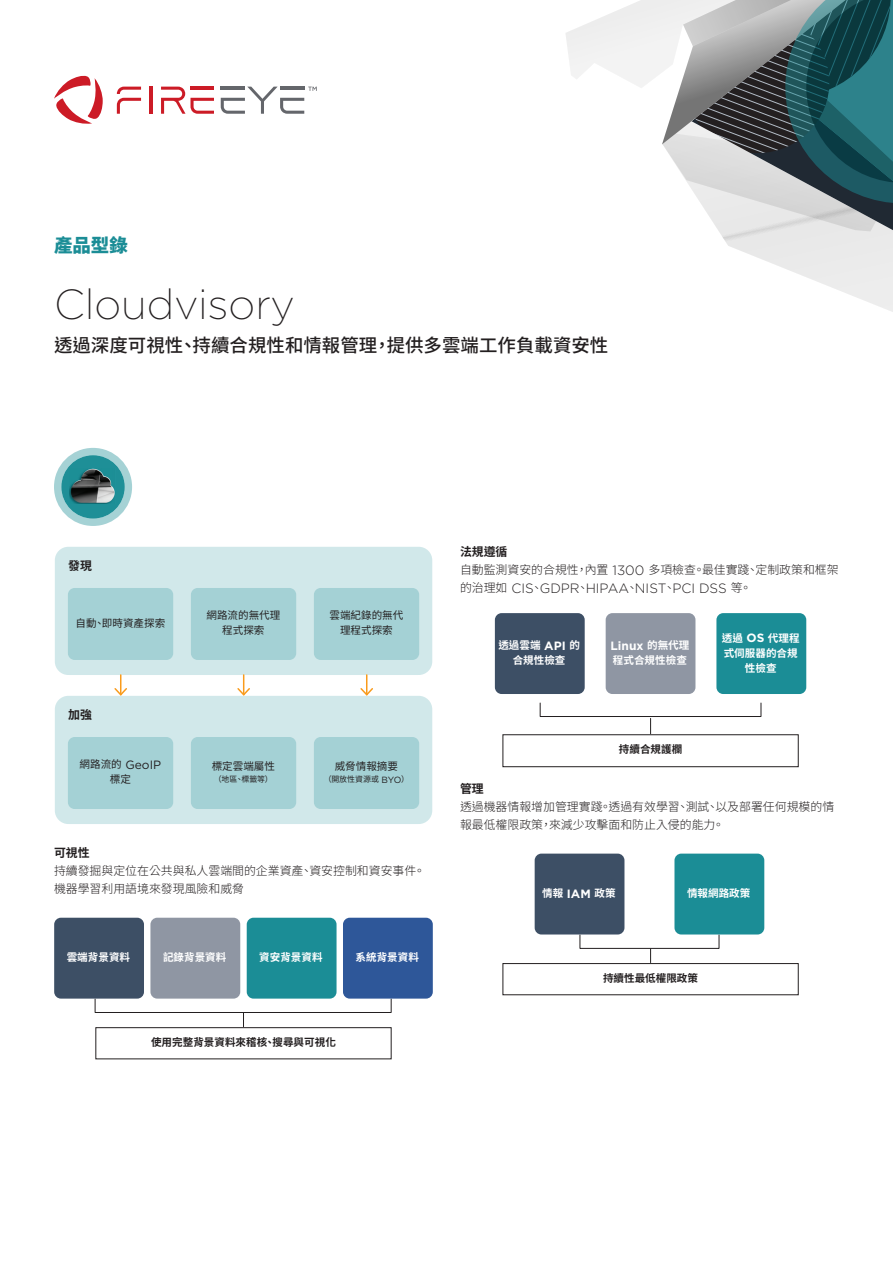
<style>
.page{position:relative;width:893px;height:1263px;background:#fff}
.page>*{position:absolute;margin:0;border:0;box-sizing:border-box;transform-origin:0 0}
.t1{font:200 42px "Gotham";color:#231f20}
.t2{font:500 18.45px "Noto Sans CJ Ktc";color:#231f20}
.t3{font:900 18.45px "Noto Sans CJ Ktc";color:#1b8d96}
.Body_Text_9_12{font:300 13.5px "Gotham";color:#231f20}
.Body_Text_9_12-2{font:12px "Gotham";color:#231f20}
.Subhead_Level_1{font:700 12px "Gotham";color:#fff}
.Body_Text_9_12-3{font:300 11.85px/18px "Noto Sans CJ Ktc";color:#231f20}
.Subhead_Level_1-2{font:700 11.85px "Noto Sans CJ Ktc";color:#231f20}
.Subhead_Level_1-3{font:700 10.5px/15px "Noto Sans CJ Ktc";color:#fff;text-align:center}
.Body_Text_9_12-4{font:10.5px/15px "Noto Sans CJ Ktc";color:#231f20;text-align:center}
.Subhead_Level_1-4{font:700 10.5px "Noto Sans CJ Ktc";color:#231f20}
.Body_Text_9_12-5{font:7.95px "Noto Sans CJ Ktc";color:#231f20}
.s1{font-family:"Noto Sans CJ Ktc";font-size:10.5px}
.s2{font-family:"Gotham";font-size:9px}
.s3{font-family:"Gotham";font-size:13.5px}
.s4{font-family:"Noto Sans CJ Ktc";font-size:11.85px}
.s5{font-family:"Gotham";font-size:12px}
</style>
<div class="page">
<hr style="left:149px;top:87px;width:3px;height:27px;background:#cc1b26">
<svg style="left:117px;top:87px;width:24px;height:27px"></svg>
<svg style="left:161px;top:87px;width:53px;height:27px"></svg>
<svg style="left:54px;top:75px;width:49px;height:49px"></svg>
<svg style="left:221px;top:87px;width:96px;height:27px"></svg>
<div style="left:55px;top:547px;width:377px;height:128px;background:#d1e8ea;border-radius:14px"></div>
<div style="left:55px;top:696px;width:377px;height:128px;background:#d1e8ea;border-radius:14px"></div>
<div style="left:68px;top:588px;width:105px;height:72px;background:#a4d1d5;border-radius:7px"></div>
<div style="left:68px;top:737px;width:105px;height:72px;background:#a4d1d5;border-radius:7px"></div>
<div style="left:191px;top:588px;width:105px;height:72px;background:#a4d1d5;border-radius:7px"></div>
<div style="left:191px;top:737px;width:105px;height:72px;background:#a4d1d5;border-radius:7px"></div>
<div style="left:314px;top:588px;width:105px;height:72px;background:#a4d1d5;border-radius:7px"></div>
<div style="left:314px;top:737px;width:105px;height:72px;background:#a4d1d5;border-radius:7px"></div>
<svg style="left:114px;top:675px;width:13px;height:21px"></svg>
<svg style="left:237px;top:675px;width:13px;height:21px"></svg>
<svg style="left:360px;top:675px;width:13px;height:21px"></svg>
<div style="left:502px;top:734px;width:297px;height:33px;border:1px solid #231f20"></div>
<div style="left:540px;top:703px;width:221px;height:14px;border:1px solid #231f20"></div>
<svg style="left:650px;top:718px;width:1px;height:16px"></svg>
<div style="left:495px;top:613px;width:90px;height:81px;background:#3d4f65;border-radius:7px"></div>
<div style="left:606px;top:613px;width:89px;height:81px;background:#8f96a3;border-radius:7px"></div>
<div style="left:716px;top:613px;width:90px;height:81px;background:#1b8d96;border-radius:7px"></div>
<div style="left:502px;top:963px;width:297px;height:32px;border:1px solid #231f20"></div>
<div style="left:580px;top:934px;width:139px;height:15px;border:1px solid #231f20"></div>
<svg style="left:650px;top:949px;width:1px;height:14px"></svg>
<div style="left:535px;top:854px;width:89px;height:80px;background:#3d4f65;border-radius:7px"></div>
<div style="left:674px;top:854px;width:90px;height:80px;background:#1b8d96;border-radius:7px"></div>
<div style="left:95px;top:1027px;width:297px;height:32px;border:1px solid #231f20"></div>
<div style="left:95px;top:998px;width:297px;height:15px;border:1px solid #231f20"></div>
<svg style="left:243px;top:1013px;width:1px;height:14px"></svg>
<div style="left:54px;top:918px;width:90px;height:80px;background:#3d4f65;border-radius:7px"></div>
<div style="left:150px;top:918px;width:90px;height:80px;background:#8f96a3;border-radius:7px"></div>
<div style="left:247px;top:918px;width:90px;height:80px;background:#1b8d96;border-radius:7px"></div>
<div style="left:343px;top:918px;width:90px;height:80px;background:#2e5799;border-radius:7px"></div>
<svg style="left:54px;top:448px;width:78px;height:78px"></svg>
<div style="left:61px;top:455px;width:64px;height:64px;background:#1e8f97;border-radius:50%"></div>
<img style="left:70px;top:468px;width:45px;height:36px">
<svg style="left:566px;top:0;width:327px;height:312px"></svg>
<p class="t3" style="left:54px;top:235px;width:75px">產品型錄</p>
<p class="t1" style="left:54px;top:278px;width:242px">Cloudvisory</p>
<p class="t2" style="left:54px;top:335px;width:556px">透過深度可視性、持續合規性和情報管理，提供多雲端工作負載資安性</p>
<p class="Subhead_Level_1-2" style="left:68px;top:559px;width:25px">發現</p>
<p class="Body_Text_9_12-4" style="left:76px;top:616px;width:91px">自動、即時資產探索</p>
<p class="Subhead_Level_1-2" style="left:68px;top:708px;width:25px">加強</p>
<p class="Body_Text_9_12-2" style="left:80px;top:757px;width:83px"><span class="s1">網路流的</span> GeoIP</p>
<p class="Body_Text_9_12-4" style="left:110px;top:772px;width:23px">標定</p>
<p class="Body_Text_9_12-4" style="left:206px;top:608px;width:75px">網路流的無代理程式探索</p>
<p class="Body_Text_9_12-4" style="left:212px;top:759px;width:65px">標定雲端屬性</p>
<p class="Body_Text_9_12-5" style="left:214px;top:775px;width:60px">（地區、標籤等）</p>
<p class="Body_Text_9_12-4" style="left:329px;top:608px;width:75px">雲端紀錄的無代理程式探索</p>
<p class="Body_Text_9_12-4" style="left:335px;top:759px;width:65px">威脅情報摘要</p>
<p class="Body_Text_9_12-5" style="left:324px;top:775px;width:87px">（開放性資源或 <span class="s2">BYO</span>）</p>
<p class="Subhead_Level_1-2" style="left:54px;top:846px;width:37px">可視性</p>
<p class="Body_Text_9_12-3" style="left:54px;top:861px;width:373px">持續發掘與定位在公共與私人雲端間的企業資產、資安控制和資安事件。機器學習利用語境來發現風險和威脅</p>
<p class="Subhead_Level_1-3" style="left:67px;top:950px;width:65px">雲端背景資料</p>
<p class="Subhead_Level_1-3" style="left:163px;top:950px;width:65px">記錄背景資料</p>
<p class="Subhead_Level_1-3" style="left:259px;top:950px;width:65px">資安背景資料</p>
<p class="Subhead_Level_1-3" style="left:356px;top:950px;width:65px">系統背景資料</p>
<p class="Subhead_Level_1-4" style="left:151px;top:1036px;width:186px">使用完整背景資料來稽核、搜尋與可視化</p>
<p class="Subhead_Level_1-2" style="left:460px;top:545px;width:49px">法規遵循</p>
<p class="Body_Text_9_12-3" style="left:460px;top:561px;width:380px">自動監測資安的合規性，內置 <span class="s3">1300</span> 多項檢查。最佳實踐、定制政策和框架</p>
<p class="Body_Text_9_12" style="left:460px;top:580px;width:293px"><span class="s4">的治理如</span> CIS<span class="s4">、</span>GDPR<span class="s4">、</span>HIPAA<span class="s4">、</span>NIST<span class="s4">、</span>PCI DSS <span class="s4">等。</span></p>
<p class="Subhead_Level_1-3" style="left:498px;top:638px;width:83px">透過雲端 <span class="s5">API</span> 的合規性檢查</p>
<p class="Subhead_Level_1" style="left:610px;top:638px;width:80px">Linux <span class="s1">的無代理</span></p>
<p class="Subhead_Level_1-3" style="left:613px;top:653px;width:75px">程式合規性檢查</p>
<p class="Subhead_Level_1-4" style="left:619px;top:743px;width:65px">持續合規護欄</p>
<p class="Subhead_Level_1-3" style="left:722px;top:630px;width:79px">透過 <span class="s5">OS</span> 代理程式伺服器的合規性檢查</p>
<p class="Subhead_Level_1-2" style="left:460px;top:781px;width:25px">管理</p>
<p class="Body_Text_9_12-3" style="left:460px;top:797px;width:376px">透過機器情報增加管理實踐。透過有效學習、測試、以及部署任何規模的情報最低權限政策，來減少攻擊面和防止入侵的能力。</p>
<p class="Subhead_Level_1-3" style="left:542px;top:886px;width:75px">情報 <span class="s5">IAM</span> 政策</p>
<p class="Subhead_Level_1-3" style="left:687px;top:886px;width:65px">情報網路政策</p>
<p class="Subhead_Level_1-4" style="left:603px;top:972px;width:97px">持續性最低權限政策</p>
</div>
